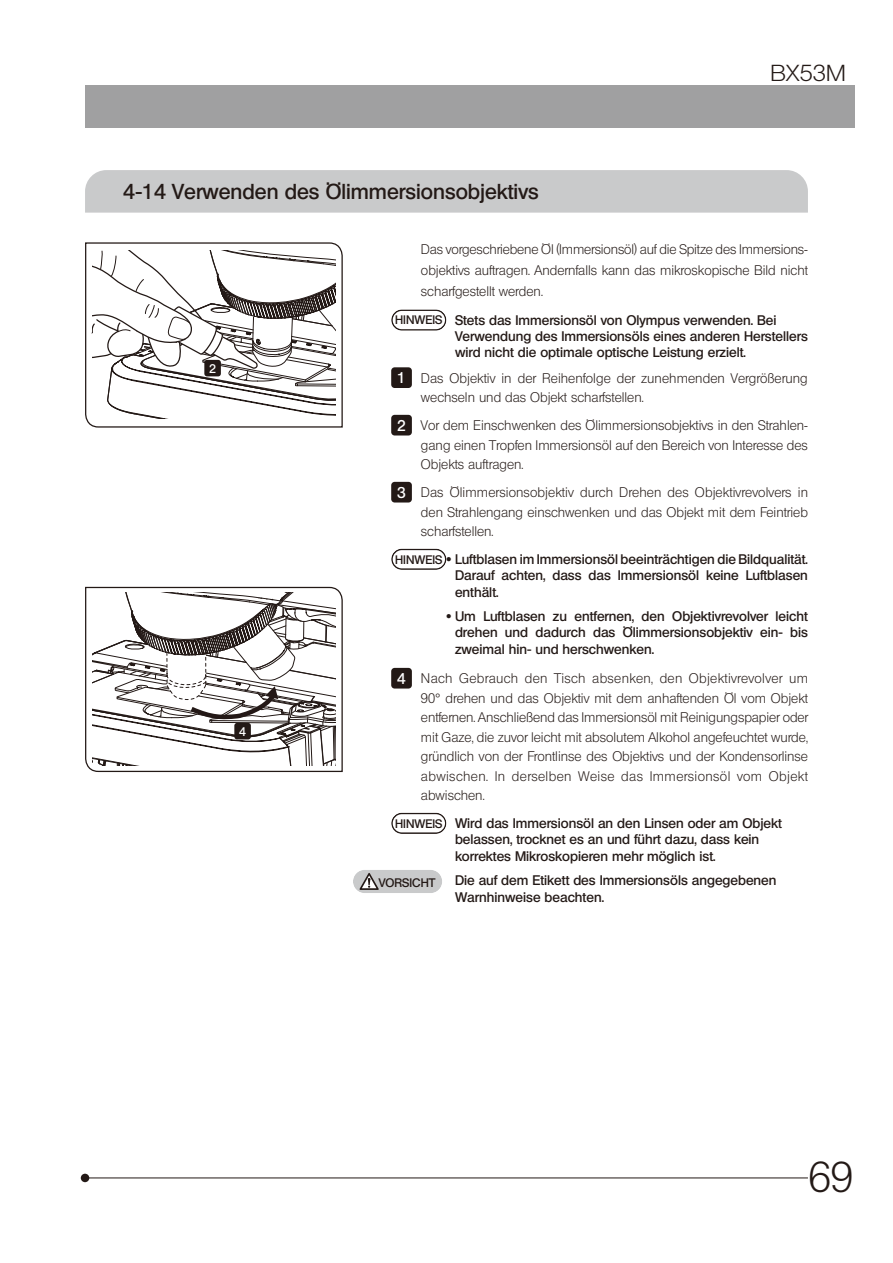
<style>
.page{position:relative;width:893px;height:1263px;background:#fff}
.page>*{position:absolute;margin:0;border:0;box-sizing:border-box;transform-origin:0 0}
.t1{font:42px "Olympus Leicht Normal";color:#231916}
.t2{font:22.5px "Olympus Leicht Normal";color:#231916;scale:1.1 1}
.Headline2{font:21px "Olympus Leicht Halbfett";color:#231916}
.t3{font:15.15px "Olympus Leicht Halbfett";color:#fff}
.Text_Operation{font:13.5px/19.5px "Olympus Leicht Normal";color:#231916;text-align:justify}
.Text_Caution{font:13.5px/16.2px "Olympus Leicht Halbfett";color:#231916}
.t4{font:12.15px "Olympus Leicht Halbfett";color:#fff}
.t5{font:12px "Olympus Leicht Halbfett";color:#231916}
.s1{font-family:"Olympus Leicht Normal"}
</style>
<div class="page">
<svg style="left:85px;top:242px;width:258px;height:186px"></svg>
<svg style="left:85px;top:586px;width:258px;height:187px"></svg>
<div style="left:81px;top:1174px;width:8px;height:8px;background:#231916;border-radius:50%"></div>
<hr style="left:85px;top:1177px;width:723px;height:1px;background:#231916">
<div style="left:85px;top:85px;width:770px;height:43px;background:#a0a0a1"></div>
<div style="left:85px;top:170px;width:723px;height:43px;background:#c9cacb"></div>
<div style="left:391px;top:309px;width:55px;height:22px;border:2px solid #231916;border-radius:10px"></div>
<div style="left:391px;top:367px;width:21px;height:21px;background:#231916;border-radius:3px"></div>
<div style="left:391px;top:415px;width:21px;height:20px;background:#231916;border-radius:3px"></div>
<div style="left:391px;top:482px;width:21px;height:20px;background:#231916;border-radius:3px"></div>
<div style="left:391px;top:549px;width:55px;height:21px;border:2px solid #231916;border-radius:10px"></div>
<div style="left:391px;top:668px;width:21px;height:20px;background:#231916;border-radius:3px"></div>
<div style="left:391px;top:813px;width:55px;height:21px;border:2px solid #231916;border-radius:10px"></div>
<div style="left:353px;top:870px;width:89px;height:23px;background:#c9cacb;border-radius:12px"></div>
<svg style="left:360px;top:873px;width:19px;height:17px"></svg>
<div style="left:204px;top:360px;width:17px;height:16px;background:#231916;border-radius:3px"></div>
<div style="left:234px;top:723px;width:17px;height:16px;background:#231916;border-radius:3px"></div>
<p class="Headline2" style="left:123px;top:179px;width:417px">4-14 Verwenden des Ölimmersionsobjektivs</p>
<h2 class="t2" style="left:770px;top:59px;width:71px">BX53M</h2>
<p class="t4" style="left:209px;top:361px;width:8px">2</p>
<p class="t4" style="left:239px;top:724px;width:8px">4</p>
<p class="Text_Operation" style="left:421px;top:239px;width:388px;line-height:21px">Das vorgeschriebene Öl (Immersionsöl) auf die Spitze des Immersions&shy;objektivs auftragen. Andernfalls kann das mikroskopische Bild nicht scharfgestellt werden.</p>
<p class="Text_Caution" style="left:455px;top:312px;width:354px">Stets das Immersionsöl von Olympus verwenden. Bei<br>Verwendung des Immersionsöls eines anderen Herstellers wird nicht die optimale optische Leistung erzielt.</p>
<p class="Text_Operation" style="left:421px;top:368px;width:388px">Das Objektiv in der Reihenfolge der zunehmenden Vergrößerung wechseln und das Objekt scharfstellen.</p>
<p class="Text_Operation" style="left:421px;top:416px;width:388px">Vor dem Einschwenken des Ölimmersionsobjektivs in den Strahlen&shy;gang einen Tropfen Immersionsöl auf den Bereich von Interesse des Objekts auftragen.</p>
<p class="Text_Operation" style="left:421px;top:483px;width:389px">Das Ölimmersionsobjektiv durch Drehen des Objektivrevolvers in den Strahlengang einschwenken und das Objekt mit dem Feintrieb scharfstellen.</p>
<p class="Text_Caution" style="left:455px;top:551px;width:354px;text-align:justify;text-indent:-9px"><span class="s1">·</span> Luftblasen im Immersionsöl beeinträchtigen die Bildqualität.<br>Darauf achten, dass das Immersionsöl keine Luftblasen enthält.</p>
<p class="Text_Caution" style="left:455px;top:608px;width:354px;text-align:justify;text-indent:-9px"><span class="s1">·</span> Um Luftblasen zu entfernen, den Objektivrevolver leicht drehen und dadurch das Ölimmersionsobjektiv ein- bis zweimal hin- und herschwenken.</p>
<p class="Text_Operation" style="left:421px;top:669px;width:389px">Nach Gebrauch den Tisch absenken, den Objektivrevolver um 90° drehen und das Objektiv mit dem anhaftenden Öl vom Objekt entfernen. Anschließend das Immersionsöl mit Reinigungspapier oder mit Gaze, die zuvor leicht mit absolutem Alkohol angefeuchtet wurde, gründlich von der Frontlinse des Objektivs und der Kondensorlinse abwischen. In derselben Weise das Immersionsöl vom Objekt abwischen.</p>
<p class="Text_Caution" style="left:455px;top:815px;width:328px">Wird das Immersionsöl an den Linsen oder am Objekt belassen, trocknet es an und führt dazu, dass kein korrektes Mikroskopieren mehr möglich ist.</p>
<p class="Text_Caution" style="left:455px;top:872px;width:323px">Die auf dem Etikett des Immersionsöls angegebenen<br>Warnhinweise beachten.</p>
<p class="t5" style="left:395px;top:313px;width:49px">HINWEIS</p>
<p class="t3" style="left:397px;top:369px;width:10px">1</p>
<p class="t3" style="left:397px;top:416px;width:10px">2</p>
<p class="t3" style="left:397px;top:483px;width:10px">3</p>
<p class="t5" style="left:395px;top:552px;width:49px">HINWEIS</p>
<p class="t3" style="left:397px;top:669px;width:10px">4</p>
<p class="t5" style="left:395px;top:816px;width:49px">HINWEIS</p>
<p class="t5" style="left:379px;top:875px;width:58px">VORSICHT</p>
<h1 class="t1" style="left:809px;top:1153px;width:46px">69</h1>
</div>
